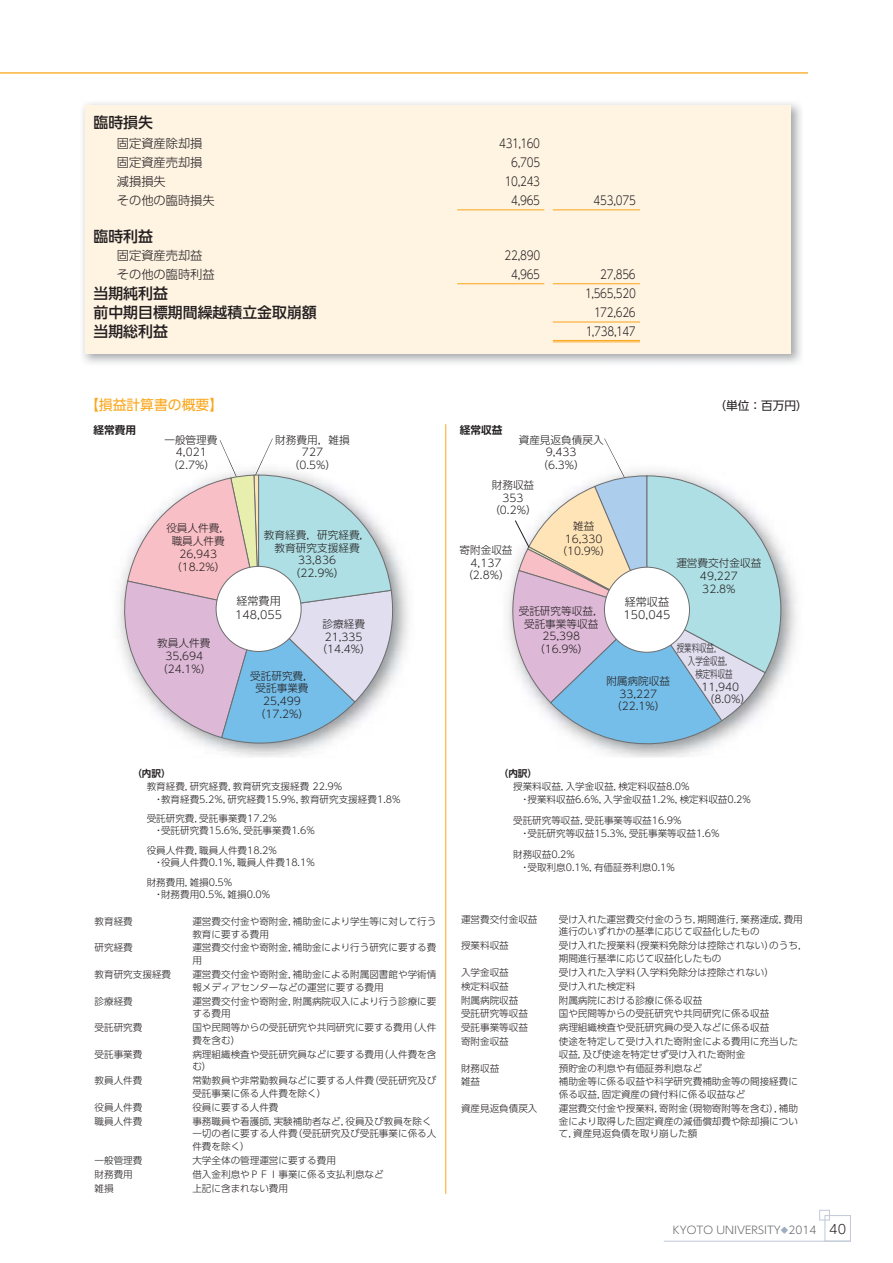
<style>
.page{position:relative;width:893px;height:1263px;background:#fff}
.page>*{position:absolute;margin:0;border:0;box-sizing:border-box;transform-origin:0 0}
.t1{font:14.85px "UD Shin Go Pro Medium 90 pv RKSJ H";color:#231f20}
.t2{font:13.8px "UD Shin Go Pro Regular 90 pv RKSJ H";color:#faa61a}
.t3{font:12.15px "UD Shin Go Pro Light 90 pv RKSJ H";letter-spacing:-.01em;color:#231f20;scale:.85 1}
.t4{font:12.15px "UD Shin Go Pro Light 90 pv RKSJ H";letter-spacing:-.01em;color:#231f20}
.t5{font:11.7px "UD Shin Go Pro Regular 90 pv RKSJ H";color:#231f20}
.t6{font:11.1px/13.4px "UD Shin Go Pro Light 90 pv RKSJ H";color:#231f20}
.t7{font:10.65px/12.8px "UD Shin Go Pro Light 90 pv RKSJ H";color:#231f20;text-align:center}
.t8{font:10.65px "UD Shin Go Pro Light 90 pv RKSJ H";color:#231f20;scale:.7 1}
.t9{font:10.65px "UD Shin Go Pro Light 90 pv RKSJ H";color:#636466}
.t10{font:10.65px "UD Shin Go Pro De Bold 90 pv RKSJ H";color:#231f20}
.t11{font:9.6px/12.8px "UD Shin Go Pro Light 90 pv RKSJ H";color:#231f20}
.t12{font:9.6px "UD Shin Go Pro De Bold 90 pv RKSJ H";color:#231f20}
.s1{font-size:7.5px;color:#9badc1}
.s2{font-size:12.75px;color:#231f20}
</style>
<div class="page">
<img style="left:83px;top:103px;width:718px;height:261px">
<div style="left:85px;top:106px;width:706px;height:248px;background:#fff3e2"></div>
<hr style="left:457px;top:209px;width:87px;height:1px;background:#faa61a">
<hr style="left:553px;top:209px;width:87px;height:1px;background:#faa61a">
<hr style="left:457px;top:283px;width:87px;height:1px;background:#faa61a">
<hr style="left:553px;top:283px;width:87px;height:1px;background:#faa61a">
<hr style="left:553px;top:322px;width:87px;height:1px;background:#faa61a">
<hr style="left:553px;top:340px;width:87px;height:1px;background:#faa61a">
<hr style="left:553px;top:341px;width:87px;height:1px;background:#faa61a">
<img style="left:229px;top:557px;width:180px;height:200px">
<svg style="left:118px;top:438px;width:279px;height:314px"></svg>
<div style="left:216px;top:566px;width:85px;height:85px;background:#fff;border-radius:50%"></div>
<img style="left:639px;top:550px;width:158px;height:208px">
<svg style="left:508px;top:438px;width:274px;height:319px"></svg>
<hr style="left:445px;top:424px;width:1px;height:770px;background:#faa61a">
<hr style="left:0;top:72px;width:808px;height:2px;background:#faa61a">
<div style="left:824px;top:1215px;width:27px;height:26px;border:1px solid #c0c9d6"></div>
<div style="left:819px;top:1210px;width:11px;height:10px;border:1px solid #c0c9d6"></div>
<hr style="left:664px;top:1241px;width:187px;height:1px;background:#c0c9d6">
<h1 class="t1" style="left:94px;top:117px;width:61px">臨時損失</h1>
<p class="t4" style="left:117px;top:138px;width:87px">固定資産除却損</p>
<p class="t3" style="left:499px;top:138px;width:50px">431,160</p>
<p class="t4" style="left:117px;top:158px;width:87px">固定資産売却損</p>
<p class="t3" style="left:511px;top:158px;width:36px">6,705</p>
<p class="t4" style="left:117px;top:177px;width:50px">減損損失</p>
<p class="t3" style="left:505px;top:177px;width:43px">10,243</p>
<p class="t4" style="left:117px;top:196px;width:99px">その他の臨時損失</p>
<p class="t3" style="left:511px;top:196px;width:36px">4,965</p>
<p class="t3" style="left:594px;top:196px;width:51px">453,075</p>
<h1 class="t1" style="left:94px;top:230px;width:61px">臨時利益</h1>
<p class="t4" style="left:117px;top:251px;width:87px">固定資産売却益</p>
<p class="t3" style="left:505px;top:251px;width:43px">22,890</p>
<p class="t4" style="left:117px;top:270px;width:99px">その他の臨時利益</p>
<p class="t3" style="left:511px;top:270px;width:36px">4,965</p>
<p class="t3" style="left:600px;top:270px;width:43px">27,856</p>
<h1 class="t1" style="left:94px;top:288px;width:76px">当期純利益</h1>
<p class="t3" style="left:585px;top:289px;width:61px">1,565,520</p>
<h1 class="t1" style="left:94px;top:307px;width:225px">前中期目標期間繰越積立金取崩額</h1>
<p class="t3" style="left:594px;top:308px;width:51px">172,626</p>
<h1 class="t1" style="left:94px;top:326px;width:76px">当期総利益</h1>
<p class="t3" style="left:586px;top:327px;width:61px">1,738,147</p>
<h2 class="t2" style="left:85px;top:400px;width:140px">【損益計算書の概要】</h2>
<p class="t5" style="left:714px;top:401px;width:95px">（単位：百万円）</p>
<p class="t10" style="left:94px;top:425px;width:44px">経常費用</p>
<p class="t10" style="left:460px;top:425px;width:44px">経常収益</p>
<p class="t7" style="left:164px;top:435px;width:55px">一般管理費<br>4,021（2.7%）</p>
<p class="t7" style="left:275px;top:435px;width:76px">財務費用，雑損<br>727<br>（0.5%）</p>
<p class="t7" style="left:519px;top:435px;width:87px">資産見返負債戻入<br>9,433<br>（6.3%）</p>
<p class="t7" style="left:166px;top:523px;width:65px">役員人件費，職員人件費<br>26,943（18.2%）</p>
<p class="t7" style="left:157px;top:638px;width:56px">教員人件費<br>35,694（24.1%）</p>
<p class="t7" style="left:264px;top:530px;width:108px">教育経費，研究経費，教育研究支援経費<br>33,836<br>（22.9%）</p>
<p class="t6" style="left:235px;top:596px;width:48px">経常費用<br>148,055</p>
<p class="t7" style="left:250px;top:671px;width:65px">受託研究費，受託事業費<br>25,499（17.2%）</p>
<p class="t7" style="left:317px;top:619px;width:56px">診療経費<br>21,335（14.4%）</p>
<p class="t12" style="left:132px;top:770px;width:40px">（内訳）</p>
<p class="t11" style="left:147px;top:781px;width:255px">教育経費，研究経費，教育研究支援経費 22.9%<br>　・教育経費5.2%，研究経費15.9%，教育研究支援経費1.8%</p>
<p class="t11" style="left:147px;top:813px;width:170px">受託研究費，受託事業費17.2%<br>　・受託研究費15.6%，受託事業費1.6%</p>
<p class="t11" style="left:147px;top:845px;width:170px">役員人件費，職員人件費18.2%<br>　・役員人件費0.1%，職員人件費18.1%</p>
<p class="t11" style="left:147px;top:877px;width:125px">財務費用，雑損0.5%<br>　・財務費用0.5%，雑損0.0%</p>
<p class="t11" style="left:95px;top:916px;width:40px">教育経費</p>
<p class="t11" style="left:192px;top:916px;width:245px">運営費交付金や寄附金，補助金により学生等に対して行う教育に要する費用</p>
<p class="t11" style="left:95px;top:943px;width:40px">研究経費</p>
<p class="t11" style="left:192px;top:943px;width:245px">運営費交付金や寄附金，補助金により行う研究に要する費用</p>
<p class="t11" style="left:95px;top:969px;width:78px">教育研究支援経費</p>
<p class="t11" style="left:192px;top:969px;width:245px">運営費交付金や寄附金，補助金による附属図書館や学術情報メディアセンターなどの運営に要する費用</p>
<p class="t11" style="left:95px;top:996px;width:40px">診療経費</p>
<p class="t11" style="left:192px;top:996px;width:245px">運営費交付金や寄附金，附属病院収入により行う診療に要する費用</p>
<p class="t11" style="left:95px;top:1022px;width:49px">受託研究費</p>
<p class="t11" style="left:192px;top:1022px;width:245px">国や民間等からの受託研究や共同研究に要する費用（人件費を含む）</p>
<p class="t11" style="left:95px;top:1049px;width:49px">受託事業費</p>
<p class="t11" style="left:192px;top:1049px;width:245px">病理組織検査や受託研究員などに要する費用（人件費を含む）</p>
<p class="t11" style="left:95px;top:1075px;width:49px">教員人件費</p>
<p class="t11" style="left:192px;top:1075px;width:245px">常勤教員や非常勤教員などに要する人件費（受託研究及び受託事業に係る人件費を除く）</p>
<p class="t11" style="left:95px;top:1102px;width:49px">役員人件費</p>
<p class="t11" style="left:192px;top:1102px;width:88px">役員に要する人件費</p>
<p class="t11" style="left:95px;top:1116px;width:49px">職員人件費</p>
<p class="t11" style="left:192px;top:1116px;width:245px">事務職員や看護師，実験補助者など，役員及び教員を除く一切の者に要する人件費（受託研究及び受託事業に係る人件費を除く）</p>
<p class="t11" style="left:95px;top:1155px;width:49px">一般管理費</p>
<p class="t11" style="left:192px;top:1155px;width:145px">大学全体の管理運営に要する費用</p>
<p class="t11" style="left:95px;top:1169px;width:40px">財務費用</p>
<p class="t11" style="left:192px;top:1169px;width:193px">借入金利息やＰＦＩ事業に係る支払利息など</p>
<p class="t11" style="left:95px;top:1183px;width:21px">雑損</p>
<p class="t11" style="left:192px;top:1183px;width:97px">上記に含まれない費用</p>
<p class="t7" style="left:489px;top:480px;width:49px">財務収益<br>353（0.2%）</p>
<p class="t7" style="left:459px;top:545px;width:55px">寄附金収益<br>4,137（2.8%）</p>
<p class="t7" style="left:557px;top:521px;width:56px">雑益<br>16,330（10.9%）</p>
<p class="t7" style="left:676px;top:558px;width:87px">運営費交付金収益<br>49,227<br>32.8%</p>
<p class="t7" style="left:519px;top:606px;width:87px">受託研究等収益，受託事業等収益<br>25,398<br>（16.9%）</p>
<p class="t6" style="left:624px;top:597px;width:48px">経常収益<br>150,045</p>
<p class="t8" style="left:677px;top:644px;width:65px">授業料収益，</p>
<p class="t8" style="left:666px;top:657px;width:97px">　　 入学金収益，</p>
<p class="t8" style="left:666px;top:670px;width:97px">　　　 検定料収益</p>
<p class="t7" style="left:701px;top:682px;width:39px">11,940</p>
<p class="t7" style="left:647px;top:694px;width:23px">　　</p>
<p class="t7" style="left:704px;top:694px;width:49px">（8.0%）</p>
<p class="t7" style="left:606px;top:676px;width:65px">附属病院収益<br>33,227（22.1%）</p>
<p class="t12" style="left:499px;top:770px;width:40px">（内訳）</p>
<p class="t11" style="left:513px;top:781px;width:239px">授業料収益，入学金収益，検定料収益8.0%<br>　・授業料収益6.6%，入学金収益1.2%，検定料収益0.2%</p>
<p class="t11" style="left:513px;top:815px;width:208px">受託研究等収益，受託事業等収益16.9%<br>　・受託研究等収益15.3%，受託事業等収益1.6%</p>
<p class="t11" style="left:513px;top:849px;width:163px">財務収益0.2%<br>　・受取利息0.1%，有価証券利息0.1%</p>
<p class="t11" style="left:461px;top:914px;width:78px">運営費交付金収益</p>
<p class="t11" style="left:559px;top:914px;width:245px">受け入れた運営費交付金のうち，期間進行，業務達成，費用進行のいずれかの基準に応じて収益化したもの</p>
<p class="t11" style="left:461px;top:940px;width:49px">授業料収益</p>
<p class="t11" style="left:559px;top:940px;width:250px">受け入れた授業料（授業料免除分は控除されない）のうち，期間進行基準に応じて収益化したもの</p>
<p class="t11" style="left:461px;top:967px;width:49px">入学金収益</p>
<p class="t11" style="left:559px;top:967px;width:217px">受け入れた入学料（入学料免除分は控除されない）</p>
<p class="t11" style="left:461px;top:981px;width:49px">検定料収益</p>
<p class="t11" style="left:559px;top:981px;width:78px">受け入れた検定料</p>
<p class="t11" style="left:461px;top:995px;width:59px">附属病院収益</p>
<p class="t11" style="left:559px;top:995px;width:145px">附属病院における診療に係る収益</p>
<p class="t11" style="left:461px;top:1009px;width:68px">受託研究等収益</p>
<p class="t11" style="left:559px;top:1009px;width:212px">国や民間等からの受託研究や共同研究に係る収益</p>
<p class="t11" style="left:461px;top:1022px;width:68px">受託事業等収益</p>
<p class="t11" style="left:559px;top:1022px;width:212px">病理組織検査や受託研究員の受入などに係る収益</p>
<p class="t11" style="left:461px;top:1036px;width:49px">寄附金収益</p>
<p class="t11" style="left:559px;top:1036px;width:241px">使途を特定して受け入れた寄附金による費用に充当した収益，及び使途を特定せず受け入れた寄附金</p>
<p class="t11" style="left:461px;top:1063px;width:40px">財務収益</p>
<p class="t11" style="left:559px;top:1063px;width:145px">預貯金の利息や有価証券利息など</p>
<p class="t11" style="left:461px;top:1077px;width:21px">雑益</p>
<p class="t11" style="left:559px;top:1077px;width:241px">補助金等に係る収益や科学研究費補助金等の間接経費に係る収益，固定資産の貸付料に係る収益など</p>
<p class="t11" style="left:461px;top:1103px;width:78px">資産見返負債戻入</p>
<p class="t11" style="left:559px;top:1103px;width:241px;text-align:justify">運営費交付金や授業料，寄附金（現物寄附等を含む），補助金により取得した固定資産の減価償却費や除却損について，資産見返負債を取り崩した額</p>
<p class="t9" style="left:673px;top:1226px;width:175px">KYOTO UNIVERSITY<span class="s1">◆</span>2014 <span class="s2">40</span></p>
</div>
